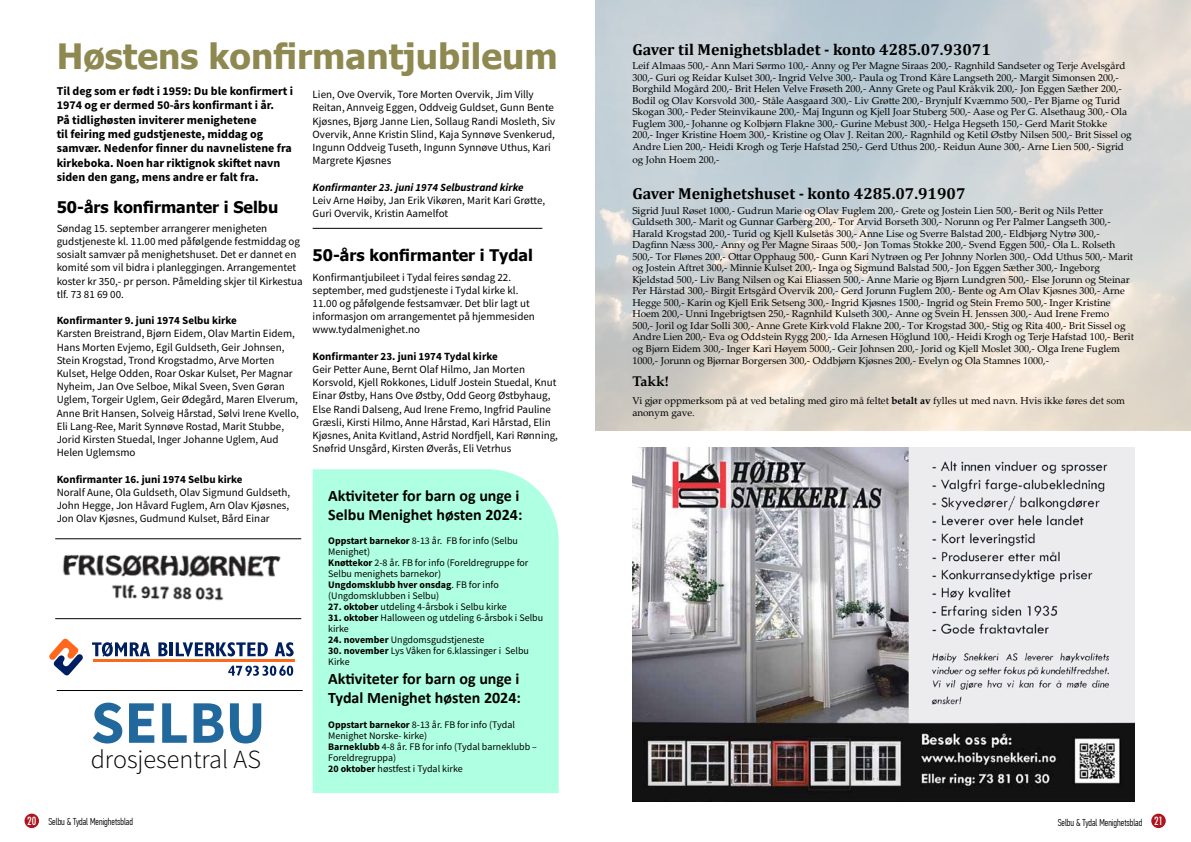
<style>
.page{position:relative;width:1191px;height:842px;background:#fff}
.page>*{position:absolute;margin:0;border:0;box-sizing:border-box;transform-origin:0 0}
.t1{font:700 60.5px "Source Sans Pro";color:#21689d}
.t2{font:700 34.9px "Tahoma";color:#8e8951}
.t3{font:300 26.2px "Source Sans Pro";color:#000}
.t4{font:700 16px/19.2px "Calibri";color:#000}
.t5{font:700 16px "Cambria";color:#000}
.t6{font:700 16px "Tahoma";color:#000}
.t7{font:700 14px "Palatino Linotype";color:#000}
.t8{font:700 12px/14.4px "Source Sans Pro";color:#000}
.t9{font:11px/13.2px "Source Sans Pro";color:#000}
.t10{font:700 11px "Source Sans Pro";color:#000}
.t11{font:italic 700 11px "Source Sans Pro";color:#000}
.t12{font:10px/11.5px "Palatino Linotype";color:#000}
.t13{font:10px/11px "Source Sans Pro";color:#000}
.t14{font:300 10px "PF Din Text Comp Pro";color:#000}
.s1{font-weight:700}
.s2{font-family:"Futura";font-weight:500;font-stretch:condensed;font-size:11px;color:#fff}
</style>
<div class="page">
<div style="left:25px;top:814px;width:14px;height:14px;background:#af131d;border-radius:50%"></div>
<div style="left:1151px;top:814px;width:14px;height:14px;background:#af131d;border-radius:50%"></div>
<div style="left:313px;top:469px;width:245px;height:324px;background:#afffe2"></div>
<hr style="left:313px;top:228px;width:229px;height:1px;background:#000">
<img style="left:632px;top:448px;width:502px;height:353px">
<svg style="left:49px;top:638px;width:34px;height:38px"></svg>
<hr style="left:93px;top:660px;width:201px;height:2px;background:#ff671d">
<svg style="left:92px;top:642px;width:58px;height:15px"></svg>
<svg style="left:158px;top:642px;width:10px;height:14px"></svg>
<hr style="left:170px;top:642px;width:3px;height:14px;background:#001f60">
<svg style="left:176px;top:642px;width:92px;height:14px"></svg>
<svg style="left:275px;top:642px;width:19px;height:14px"></svg>
<svg style="left:228px;top:666px;width:65px;height:10px"></svg>
<hr style="left:55px;top:618px;width:246px;height:1px;background:#000">
<img style="left:62px;top:554px;width:219px;height:47px">
<hr style="left:57px;top:690px;width:246px;height:1px;background:#000">
<hr style="left:55px;top:539px;width:246px;height:1px;background:#000">
<h2 class="t2" style="left:57px;top:32px;width:502px">Høstens konfirmantjubileum</h2>
<p class="t9" style="left:313px;top:88px;width:244px">Lien, Ove Overvik, Tore Morten Overvik, Jim Villy Reitan, Annveig Eggen, Oddveig Guldset, Gunn Bente Kjøsnes, Bjørg Janne Lien, Sollaug Randi Mosleth, Siv Overvik, Anne Kristin Slind, Kaja Synnøve Svenkerud, Ingunn Oddveig Tuseth, Ingunn Synnøve Uthus, Kari Margrete Kjøsnes</p>
<p class="t11" style="left:313px;top:180px;width:212px">Konfirmanter 23. juni 1974 Selbustrand kirke</p>
<p class="t9" style="left:313px;top:194px;width:234px">Leiv Arne Høiby, Jan Erik Vikøren, Marit Kari Grøtte,<br>Guri Overvik, Kristin Aamelfot</p>
<p class="t8" style="left:57px;top:83px;width:238px">Til deg som er født i 1959: Du ble konfirmert i 1974 og er dermed 50-års konfirmant i år.<br>På tidlighøsten inviterer menighetene<br>til feiring med gudstjeneste, middag og samvær. Nedenfor finner du navnelistene fra kirkeboka. Noen har riktignok skiftet navn siden den gang, mens andre er falt fra.</p>
<h3 class="t6" style="left:57px;top:196px;width:223px">50-års konfirmanter i Selbu</h3>
<p class="t9" style="left:57px;top:221px;width:247px">Søndag 15. september arrangerer menigheten gudstjeneste kl. 11.00 med påfølgende festmiddag og sosialt samvær på menighetshuset. Det er dannet en komité som vil bidra i planleggingen. Arrangementet koster kr 350,- pr person. Påmelding skjer til Kirkestua tlf. 73 81 69 00.</p>
<p class="t10" style="left:57px;top:313px;width:182px">Konfirmanter 9. juni 1974 Selbu kirke</p>
<p class="t9" style="left:57px;top:327px;width:244px">Karsten Breistrand, Bjørn Eidem, Olav Martin Eidem, Hans Morten Evjemo, Egil Guldseth, Geir Johnsen, Stein Krogstad, Trond Krogstadmo, Arve Morten Kulset, Helge Odden, Roar Oskar Kulset, Per Magnar Nyheim, Jan Ove Selboe, Mikal Sveen, Sven Gøran Uglem, Torgeir Uglem, Geir Ødegård, Maren Elverum, Anne Brit Hansen, Solveig Hårstad, Sølvi Irene Kvello, Eli Lang-Ree, Marit Synnøve Rostad, Marit Stubbe, Jorid Kirsten Stuedal, Inger Johanne Uglem, Aud Helen Uglemsmo</p>
<p class="t10" style="left:57px;top:471px;width:187px">Konfirmanter 16. juni 1974 Selbu kirke</p>
<p class="t9" style="left:57px;top:485px;width:235px;text-align:justify">Noralf Aune, Ola Guldseth, Olav Sigmund Guldseth, John Hegge, Jon Håvard Fuglem, Arn Olav Kjøsnes, Jon Olav Kjøsnes, Gudmund Kulset, Bård Einar</p>
<h3 class="t6" style="left:313px;top:244px;width:222px">50-års konfirmanter i Tydal</h3>
<p class="t9" style="left:313px;top:270px;width:224px">Konfirmantjubileet i Tydal feires søndag 22. september, med gudstjeneste i Tydal kirke kl.<br>11.00 og påfølgende festsamvær. Det blir lagt ut informasjon om arrangementet på hjemmesiden www.tydalmenighet.no</p>
<p class="t10" style="left:313px;top:349px;width:187px">Konfirmanter 23. juni 1974 Tydal kirke</p>
<p class="t9" style="left:313px;top:363px;width:247px">Geir Petter Aune, Bernt Olaf Hilmo, Jan Morten Korsvold, Kjell Rokkones, Lidulf Jostein Stuedal, Knut Einar Østby, Hans Ove Østby, Odd Georg Østbyhaug, Else Randi Dalseng, Aud Irene Fremo, Ingfrid Pauline Græsli, Kirsti Hilmo, Anne Hårstad, Kari Hårstad, Elin Kjøsnes, Anita Kvitland, Astrid Nordfjell, Kari Rønning, Snøfrid Unsgård, Kirsten Øverås, Eli Vetrhus</p>
<h3 class="t4" style="left:328px;top:486px;width:196px">Aktiviteter for barn og unge i<br>Selbu Menighet høsten 2024:</h3>
<p class="t13" style="left:328px;top:535px;width:202px"><span class="s1">Oppstart barnekor</span> 8-13 år. FB for info (Selbu<br>Menighet)<br><span class="s1">Knøttekor</span> 2-8 år. FB for info (Foreldregruppe for<br>Selbu menighets barnekor)<br><span class="s1">Ungdomsklubb hver onsdag</span>. FB for info (Ungdomsklubben i Selbu)</p>
<p class="t13" style="left:328px;top:601px;width:180px"><span class="s1">27. oktober</span> utdeling 4-årsbok i Selbu kirke</p>
<p class="t13" style="left:328px;top:612px;width:216px"><span class="s1">31. oktober</span> Halloween og utdeling 6-årsbok i Selbu kirke</p>
<p class="t13" style="left:328px;top:634px;width:158px"><span class="s1">24. november</span> Ungdomsgudstjeneste</p>
<p class="t13" style="left:328px;top:645px;width:202px"><span class="s1">30. november</span> Lys Våken for 6.klassinger i Selbu<br>Kirke</p>
<h3 class="t4" style="left:328px;top:669px;width:194px">Aktiviteter for barn og unge i<br>Tydal Menighet høsten 2024:</h3>
<p class="t13" style="left:328px;top:719px;width:210px"><span class="s1">Oppstart barnekor</span> 8-13 år. FB for info (Tydal Menighet Norske- kirke)<br><span class="s1">Barneklubb</span> 4-8 år. FB for info (Tydal barneklubb – Foreldregruppa)<br><span class="s1">20 oktober</span> høstfest i Tydal kirke</p>
<h1 class="t1" style="left:91px;top:682px;width:176px">SELBU</h1>
<h3 class="t3" style="left:91px;top:743px;width:172px">drosjesentral AS</h3>
<h3 class="t5" style="left:632px;top:38px;width:360px">Gaver til Menighetsbladet - konto 4285.07.93071</h3>
<p class="t12" style="left:632px;top:60px;width:501px">Leif Almaas 500,- Ann Mari Sørmo 100,- Anny og Per Magne Siraas 200,- Ragnhild Sandseter og Terje Avelsgård 300,- Guri og Reidar Kulset 300,- Ingrid Velve 300,- Paula og Trond Kåre Langseth 200,- Margit Simonsen 200,- Borghild Mogård 200,- Brit Helen Velve Frøseth 200,- Anny Grete og Paul Kråkvik 200,- Jon Eggen Sæther 200,- Bodil og Olav Korsvold 300,- Ståle Aasgaard 300,- Liv Grøtte 200,- Brynjulf Kværnmo 500,- Per Bjarne og Turid Skogan 300,- Peder Steinvikaune 200,- Maj Ingunn og Kjell Joar Stuberg 500,- Aase og Per G. Alsethaug 300,- Ola Fuglem 300,- Johanne og Kolbjørn Flakne 300,- Gurine Mebust 300,- Helga Hegseth 150,- Gerd Marit Stokke<br>200,- Inger Kristine Hoem 300,- Kristine og Olav J. Reitan 200,- Ragnhild og Ketil Østby Nilsen 500,- Brit Sissel og Andre Lien 200,- Heidi Krogh og Terje Hafstad 250,- Gerd Uthus 200,- Reidun Aune 300,- Arne Lien 500,- Sigrid</p>
<p class="t12" style="left:632px;top:153px;width:89px">og John Hoem 200,-</p>
<h3 class="t5" style="left:632px;top:182px;width:335px">Gaver Menighetshuset - konto 4285.07.91907</h3>
<p class="t12" style="left:632px;top:204px;width:503px">Sigrid Juul Røset 1000,- Gudrun Marie og Olav Fuglem 200,- Grete og Jostein Lien 500,- Berit og Nils Petter Guldseth 300,- Marit og Gunnar Garberg 200,- Tor Arvid Borseth 300,- Norunn og Per Palmer Langseth 300,- Harald Krogstad 200,- Turid og Kjell Kulsetås 300,- Anne Lise og Sverre Balstad 200,- Eldbjørg Nytrø 300,- Dagfinn Næss 300,- Anny og Per Magne Siraas 500,- Jon Tomas Stokke 200,- Svend Eggen 500,- Ola L. Rolseth 500,- Tor Flønes 200,- Ottar Opphaug 500,- Gunn Kari Nytrøen og Per Johnny Norlen 300,- Odd Uthus 500,- Marit og Jostein Aftret 300,- Minnie Kulset 200,- Inga og Sigmund Balstad 500,- Jon Eggen Sæther 300,- Ingeborg Kjeldstad 500,- Liv Bang Nilsen og Kai Eliassen 500,- Anne Marie og Bjørn Lundgren 500,- Else Jorunn og Steinar Per Hårstad 300,- Birgit Ertsgård Overvik 200,- Gerd Jorunn Fuglem 200,- Bente og Arn Olav Kjøsnes 300,- Arne Hegge 500,- Karin og Kjell Erik Setseng 300,- Ingrid Kjøsnes 1500,- Ingrid og Stein Fremo 500,- Inger Kristine Hoem 200,- Unni Ingebrigtsen 250,- Ragnhild Kulseth 300,- Anne og Svein H. Jenssen 300,- Aud Irene Fremo<br>500,- Joril og Idar Solli 300,- Anne Grete Kirkvold Flakne 200,- Tor Krogstad 300,- Stig og Rita 400,- Brit Sissel og Andre Lien 200,- Eva og Oddstein Rygg 200,- Ida Arnesen Höglund 100,- Heidi Krogh og Terje Hafstad 100,- Berit og Bjørn Eidem 300,- Inger Kari Høyem 5000,- Geir Johnsen 200,- Jorid og Kjell Moslet 300,- Olga Irene Fuglem</p>
<p class="t12" style="left:632px;top:355px;width:418px">1000,- Jorunn og Bjørnar Borgersen 300,- Oddbjørn Kjøsnes 200,- Evelyn og Ola Stamnes 1000,-</p>
<h3 class="t7" style="left:632px;top:372px;width:38px">Takk!</h3>
<p class="t12" style="left:632px;top:394px;width:494px;line-height:12px">Vi gjør oppmerksom på at ved betaling med giro må feltet <span class="s1">betalt av</span> fylles ut med navn. Hvis ikke føres det som anonym gave.</p>
<p class="t14" style="left:27px;top:815px;width:107px"><span class="s2">20</span> Selbu &amp; Tydal Menighetsblad</p>
<p class="t14" style="left:1057px;top:817px;width:107px">Selbu &amp; Tydal Menighetsblad <span class="s2">21</span></p>
</div>
